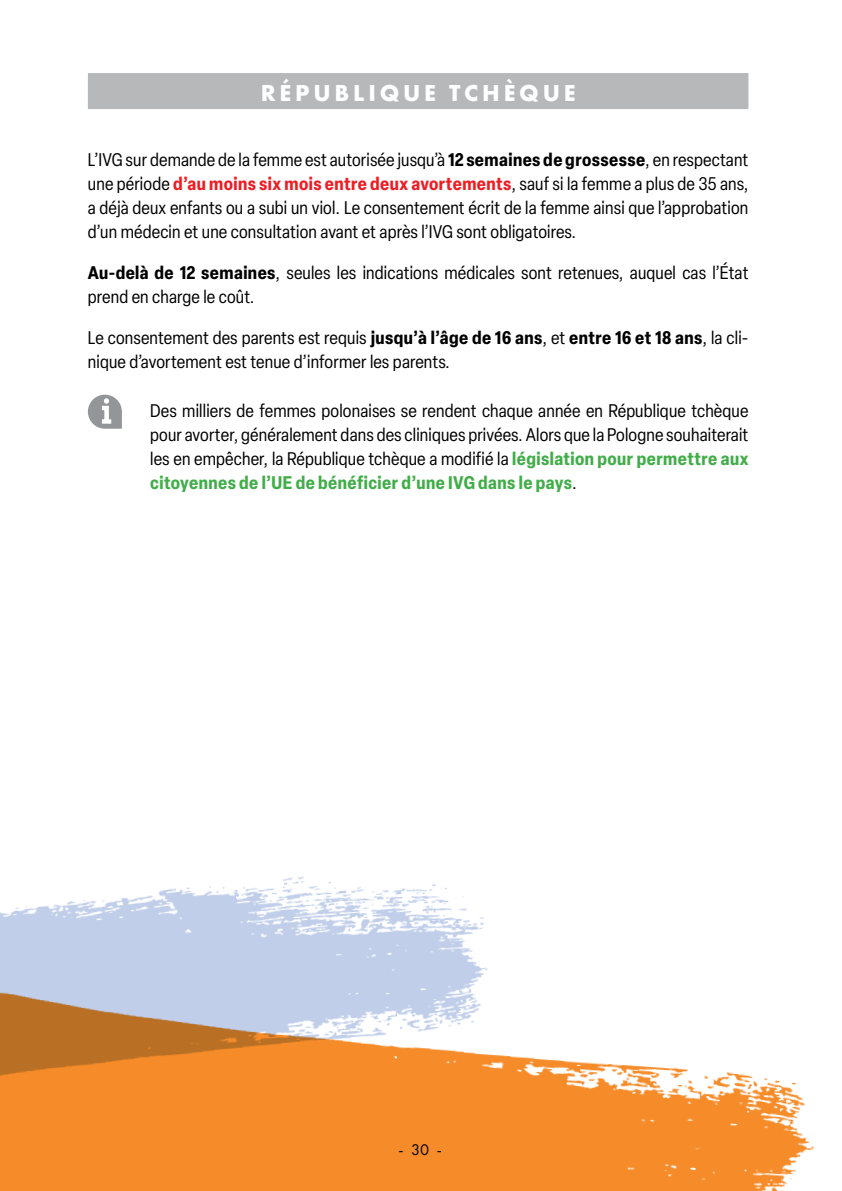
<style>
.page{position:relative;width:842px;height:1191px;background:#fff}
.page>*{position:absolute;margin:0;border:0;box-sizing:border-box;transform-origin:0 0}
.t1{font:700 24px "Futura PT";letter-spacing:.16em;color:#fff}
.t2{font:condensed 18px/24px "Elza";letter-spacing:.01em;color:#000;text-align:justify}
.t3{font:16px "Futura PT";color:#000}
.s1{font-weight:700}
.s2{font-weight:700;color:#ed1d24}
.s3{font-weight:700;color:#41ad49}
</style>
<div class="page">
<img style="left:0;top:876px;width:488px;height:99px">
<img style="left:0;top:975px;width:814px;height:216px">
<div style="left:88px;top:73px;width:660px;height:36px;background:#b6b8ba"></div>
<svg style="left:88px;top:395px;width:34px;height:34px"></svg>
<h1 class="t1" style="left:261px;top:77px;width:316px">RÉPUBLIQUE TCHÈQUE</h1>
<p class="t2" style="left:88px;top:147px;width:662px">L’IVG sur demande de la femme est autorisée jusqu’à <span class="s1">12 semaines de grossesse</span>, en respectant une période <span class="s2">d’au moins six mois entre deux avortements</span>, sauf si la femme a plus de 35 ans, a déjà deux enfants ou a subi un viol. Le consentement écrit de la femme ainsi que l’approbation d’un médecin et une consultation avant et après l’IVG sont obligatoires.</p>
<p class="t2" style="left:88px;top:260px;width:662px"><span class="s1">Au-delà de 12 semaines</span>, seules les indications médicales sont retenues, auquel cas l’État prend en charge le coût.</p>
<p class="t2" style="left:88px;top:325px;width:662px">Le consentement des parents est requis <span class="s1">jusqu’à l’âge de 16 ans</span>, et <span class="s1">entre 16 et 18 ans</span>, la cli&shy;nique d’avortement est tenue d’informer les parents.</p>
<p class="t2" style="left:150px;top:398px;width:600px">Des milliers de femmes polonaises se rendent chaque année en République tchèque pour avorter, généralement dans des cliniques privées. Alors que la Pologne souhaiterait les en empêcher, la République tchèque a modifié la <span class="s3">législation pour permettre aux citoyennes de l’UE de bénéficier d’une IVG dans le pays</span>.</p>
<p class="t3" style="left:399px;top:1139px;width:45px">- 30 -</p>
</div>
